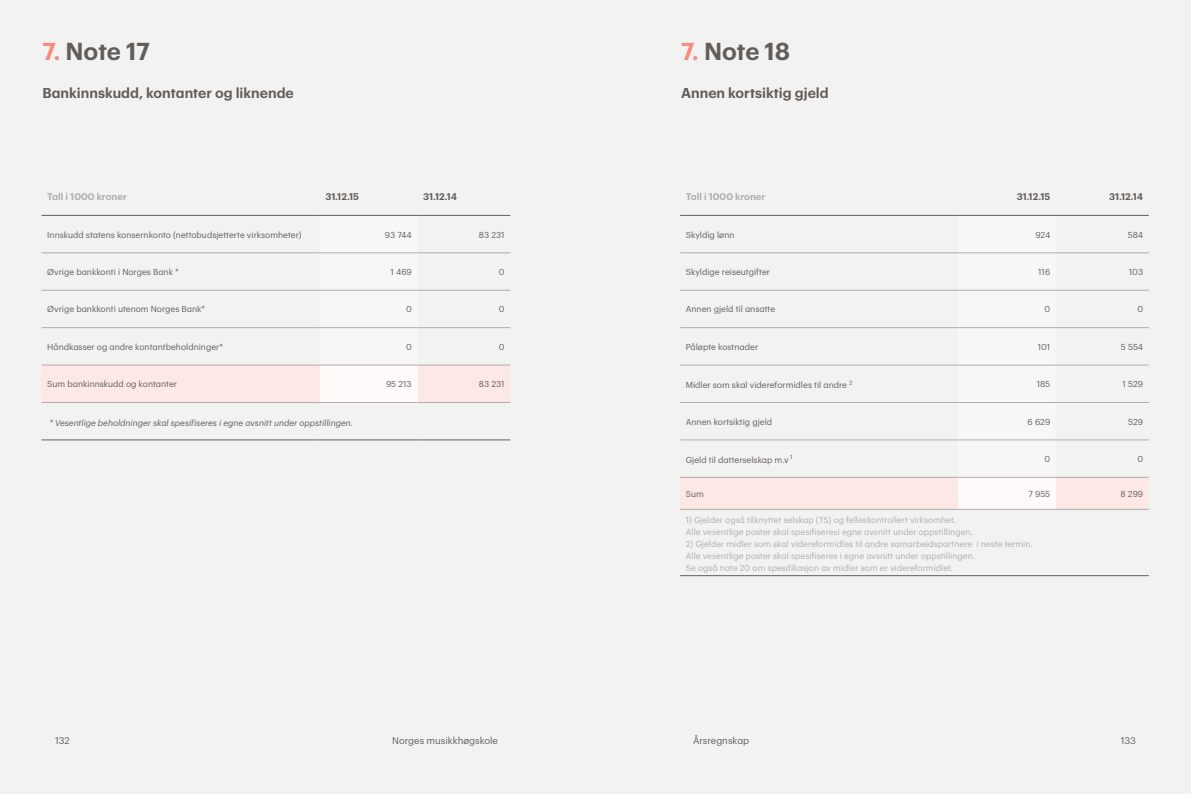
<style>
.page{position:relative;width:1191px;height:794px;background:#f2f2f2}
.page>*{position:absolute;margin:0;border:0;box-sizing:border-box;transform-origin:0 0}
._48_Regular{font:600 24px "Graphik";letter-spacing:-.005em;color:#635d59}
._14_Regular{font:600 14px "Graphik";color:#635d59}
.t1{font:9.5px "Graphik";color:#635d59}
.Enkel_kolonne___9_5{font:600 9.5px "Graphik";letter-spacing:-.005em;color:#635d59}
.Enkel_kolonne___9_5-2{font:600 9.5px "Graphik";color:#b1aeac}
._8_5_tabell{font:8.5px "Graphik";color:#635d59}
._8_5_tabell-2{font:8.5px "Graphik";color:#b1aeac}
._8_5_tabell-3{font:italic 8.5px "Graphik";color:#635d59}
.s1{color:#f68b7f}
</style>
<div class="page">
<svg style="left:680px;top:253px;width:468px;height:256px"></svg>
<div style="left:958px;top:477px;width:98px;height:32px;background:#fff9f9"></div>
<hr style="left:680px;top:215px;width:278px;height:1px;background:#635d59">
<hr style="left:958px;top:215px;width:98px;height:1px;background:#635d59">
<hr style="left:1056px;top:215px;width:92px;height:1px;background:#635d59">
<hr style="left:958px;top:252px;width:98px;height:1px;background:#b1aeac">
<hr style="left:1056px;top:252px;width:92px;height:1px;background:#b1aeac">
<hr style="left:680px;top:252px;width:278px;height:1px;background:#b1aeac">
<hr style="left:680px;top:290px;width:278px;height:1px;background:#b1aeac">
<hr style="left:958px;top:290px;width:98px;height:1px;background:#b1aeac">
<hr style="left:1056px;top:290px;width:92px;height:1px;background:#b1aeac">
<hr style="left:680px;top:327px;width:278px;height:1px;background:#b1aeac">
<hr style="left:958px;top:327px;width:98px;height:1px;background:#b1aeac">
<hr style="left:1056px;top:327px;width:92px;height:1px;background:#b1aeac">
<hr style="left:680px;top:365px;width:278px;height:1px;background:#b1aeac">
<hr style="left:958px;top:365px;width:98px;height:1px;background:#b1aeac">
<hr style="left:1056px;top:365px;width:92px;height:1px;background:#b1aeac">
<hr style="left:680px;top:402px;width:278px;height:1px;background:#b1aeac">
<hr style="left:958px;top:402px;width:98px;height:1px;background:#b1aeac">
<hr style="left:1056px;top:402px;width:92px;height:1px;background:#b1aeac">
<hr style="left:680px;top:440px;width:278px;height:1px;background:#b1aeac">
<hr style="left:958px;top:440px;width:98px;height:1px;background:#b1aeac">
<hr style="left:1056px;top:440px;width:92px;height:1px;background:#b1aeac">
<hr style="left:680px;top:477px;width:278px;height:1px;background:#b1aeac">
<hr style="left:958px;top:477px;width:98px;height:1px;background:#b1aeac">
<hr style="left:1056px;top:477px;width:92px;height:1px;background:#b1aeac">
<hr style="left:680px;top:509px;width:278px;height:1px;background:#b1aeac">
<hr style="left:958px;top:509px;width:98px;height:1px;background:#b1aeac">
<hr style="left:1056px;top:509px;width:92px;height:1px;background:#b1aeac">
<hr style="left:680px;top:575px;width:278px;height:1px;background:#635d59">
<hr style="left:958px;top:575px;width:98px;height:1px;background:#635d59">
<hr style="left:1056px;top:575px;width:92px;height:1px;background:#635d59">
<svg style="left:42px;top:253px;width:468px;height:149px"></svg>
<div style="left:320px;top:365px;width:97px;height:37px;background:#fff9f9"></div>
<hr style="left:42px;top:215px;width:278px;height:1px;background:#635d59">
<hr style="left:320px;top:215px;width:97px;height:1px;background:#635d59">
<hr style="left:417px;top:215px;width:93px;height:1px;background:#635d59">
<hr style="left:320px;top:252px;width:97px;height:1px;background:#b1aeac">
<hr style="left:417px;top:252px;width:93px;height:1px;background:#b1aeac">
<hr style="left:42px;top:252px;width:278px;height:1px;background:#b1aeac">
<hr style="left:42px;top:290px;width:278px;height:1px;background:#b1aeac">
<hr style="left:320px;top:290px;width:97px;height:1px;background:#b1aeac">
<hr style="left:417px;top:290px;width:93px;height:1px;background:#b1aeac">
<hr style="left:42px;top:327px;width:278px;height:1px;background:#b1aeac">
<hr style="left:320px;top:327px;width:97px;height:1px;background:#b1aeac">
<hr style="left:417px;top:327px;width:93px;height:1px;background:#b1aeac">
<hr style="left:42px;top:364px;width:278px;height:1px;background:#b1aeac">
<hr style="left:320px;top:364px;width:97px;height:1px;background:#b1aeac">
<hr style="left:417px;top:364px;width:93px;height:1px;background:#b1aeac">
<hr style="left:42px;top:402px;width:278px;height:1px;background:#b1aeac">
<hr style="left:320px;top:402px;width:97px;height:1px;background:#b1aeac">
<hr style="left:417px;top:402px;width:93px;height:1px;background:#b1aeac">
<hr style="left:42px;top:440px;width:278px;height:1px;background:#635d59">
<hr style="left:320px;top:440px;width:97px;height:1px;background:#635d59">
<hr style="left:417px;top:440px;width:93px;height:1px;background:#635d59">
<p class="_48_Regular" style="left:43px;top:33px;width:109px"><span class="s1">7.</span> Note 17</p>
<p class="_14_Regular" style="left:43px;top:82px;width:253px">Bankinnskudd, kontanter og liknende</p>
<p class="Enkel_kolonne___9_5-2" style="left:47px;top:190px;width:81px">Tall i 1000 kroner</p>
<p class="Enkel_kolonne___9_5" style="left:325px;top:190px;width:35px">31.12.15</p>
<p class="Enkel_kolonne___9_5" style="left:423px;top:190px;width:35px">31.12.14</p>
<p class="_8_5_tabell" style="left:47px;top:228px;width:256px">Innskudd statens konsernkonto (nettobudsjetterte virksomheter)</p>
<p class="_8_5_tabell" style="left:385px;top:228px;width:28px">93 744</p>
<p class="_8_5_tabell" style="left:479px;top:228px;width:27px">83 231</p>
<p class="_8_5_tabell" style="left:47px;top:265px;width:133px">Øvrige bankkonti i Norges Bank *</p>
<p class="_8_5_tabell" style="left:390px;top:265px;width:23px">1 469</p>
<p class="_8_5_tabell" style="left:499px;top:265px;width:7px">0</p>
<p class="_8_5_tabell" style="left:47px;top:303px;width:159px">Øvrige bankkonti utenom Norges Bank*</p>
<p class="_8_5_tabell" style="left:406px;top:303px;width:7px">0</p>
<p class="_8_5_tabell" style="left:499px;top:303px;width:7px">0</p>
<p class="_8_5_tabell" style="left:47px;top:340px;width:177px">Håndkasser og andre kontantbeholdninger*</p>
<p class="_8_5_tabell" style="left:406px;top:340px;width:7px">0</p>
<p class="_8_5_tabell" style="left:499px;top:340px;width:7px">0</p>
<p class="_8_5_tabell" style="left:47px;top:378px;width:131px">Sum bankinnskudd og kontanter</p>
<p class="_8_5_tabell" style="left:386px;top:378px;width:27px">95 213</p>
<p class="_8_5_tabell" style="left:479px;top:378px;width:27px">83 231</p>
<p class="_8_5_tabell-3" style="left:49px;top:416px;width:305px">* Vesentlige beholdninger skal spesifiseres i egne avsnitt under oppstillingen.</p>
<p class="_48_Regular" style="left:681px;top:33px;width:111px"><span class="s1">7.</span> Note 18</p>
<p class="_14_Regular" style="left:681px;top:82px;width:149px">Annen kortsiktig gjeld</p>
<p class="Enkel_kolonne___9_5-2" style="left:686px;top:190px;width:81px">Tall i 1000 kroner</p>
<p class="Enkel_kolonne___9_5" style="left:1016px;top:190px;width:35px">31.12.15</p>
<p class="Enkel_kolonne___9_5" style="left:1109px;top:190px;width:35px">31.12.14</p>
<p class="_8_5_tabell" style="left:686px;top:228px;width:50px">Skyldig lønn</p>
<p class="_8_5_tabell" style="left:1035px;top:228px;width:16px">924</p>
<p class="_8_5_tabell" style="left:1127px;top:228px;width:17px">584</p>
<p class="_8_5_tabell" style="left:686px;top:265px;width:86px">Skyldige reiseutgifter</p>
<p class="_8_5_tabell" style="left:1038px;top:265px;width:14px">116</p>
<p class="_8_5_tabell" style="left:1128px;top:265px;width:16px">103</p>
<p class="_8_5_tabell" style="left:686px;top:303px;width:91px">Annen gjeld til ansatte</p>
<p class="_8_5_tabell" style="left:1044px;top:303px;width:7px">0</p>
<p class="_8_5_tabell" style="left:1137px;top:303px;width:7px">0</p>
<p class="_8_5_tabell" style="left:686px;top:340px;width:74px">Påløpte kostnader</p>
<p class="_8_5_tabell" style="left:1037px;top:340px;width:14px">101</p>
<p class="_8_5_tabell" style="left:1120px;top:340px;width:24px">5 554</p>
<p class="_8_5_tabell" style="left:686px;top:378px;width:168px">Midler som skal videreformidles til andre <sup>2</sup></p>
<p class="_8_5_tabell" style="left:1036px;top:378px;width:15px">185</p>
<p class="_8_5_tabell" style="left:1122px;top:378px;width:22px">1 529</p>
<p class="_8_5_tabell" style="left:686px;top:415px;width:88px">Annen kortsiktig gjeld</p>
<p class="_8_5_tabell" style="left:1027px;top:415px;width:24px">6 629</p>
<p class="_8_5_tabell" style="left:1128px;top:415px;width:16px">529</p>
<p class="_8_5_tabell" style="left:686px;top:453px;width:108px">Gjeld til datterselskap m.v <sup>1</sup></p>
<p class="_8_5_tabell" style="left:1044px;top:452px;width:7px">0</p>
<p class="_8_5_tabell" style="left:1137px;top:452px;width:7px">0</p>
<p class="_8_5_tabell" style="left:686px;top:487px;width:20px">Sum</p>
<p class="_8_5_tabell" style="left:1028px;top:487px;width:23px">7 955</p>
<p class="_8_5_tabell" style="left:1120px;top:487px;width:24px">8 299</p>
<p class="_8_5_tabell-2" style="left:686px;top:513px;width:271px">1) Gjelder også tilknyttet selskap (TS) og felleskontrollert virksomhet.</p>
<p class="_8_5_tabell-2" style="left:686px;top:525px;width:289px">Alle vesentlige poster skal spesifiseresi egne avsnitt under oppstillingen.</p>
<p class="_8_5_tabell-2" style="left:686px;top:537px;width:348px">2) Gjelder midler som skal videreformidles til andre samarbeidspartnere i neste termin.</p>
<p class="_8_5_tabell-2" style="left:686px;top:549px;width:291px">Alle vesentlige poster skal spesifiseres i egne avsnitt under oppstillingen.</p>
<p class="_8_5_tabell-2" style="left:686px;top:561px;width:268px">Se også note 20 om spesifikasjon av midler som er videreformidlet.</p>
<p class="t1" style="left:55px;top:733px;width:16px">132</p>
<p class="t1" style="left:392px;top:733px;width:107px">Norges musikkhøgskole</p>
<p class="t1" style="left:693px;top:733px;width:58px">Årsregnskap</p>
<p class="t1" style="left:1120px;top:733px;width:17px">133</p>
</div>
